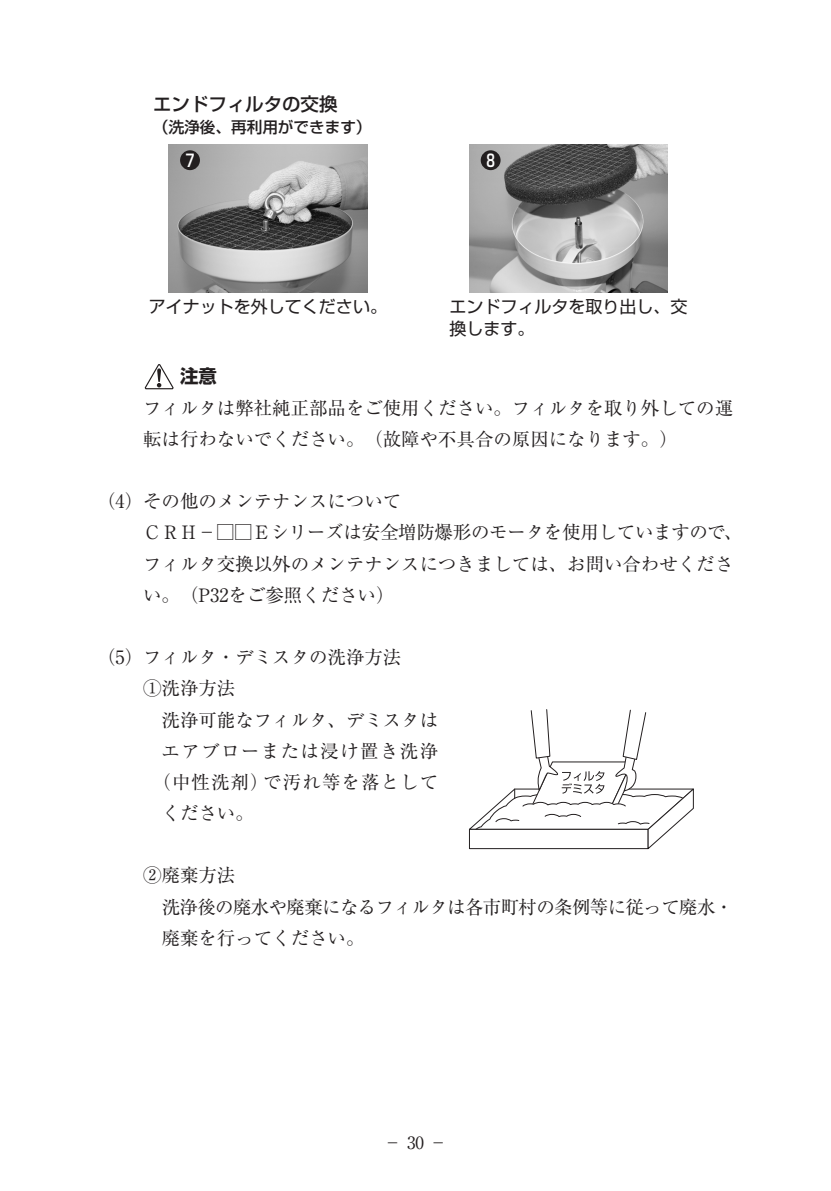
<style>
.page{position:relative;width:831px;height:1191px;background:#fff}
.page>*{position:absolute;margin:0;border:0;box-sizing:border-box;transform-origin:0 0}
.t1{font:18.4px/31.2px "Ryumin Pro";color:#231f20}
.t2{font:18.4px/31.2px "Ryumin Pro";letter-spacing:-.03em;color:#231f20}
.t3{font:18.4px "Ryumin Pro";letter-spacing:.06em;color:#231f20}
.t4{font:18.4px "Ryumin Pro";letter-spacing:.075em;color:#231f20}
.t5{font:500 18.4px "Shin Go Pro";color:#231f20}
.t6{font:700 18.4px "Shin Go Pro";color:#231f20}
.t7{font:17px/22.6px "Shin Go Pro";color:#231f20}
.t8{font:17px "Ryumin Pro";color:#231f20}
.t9{font:500 17px "Shin Go Pro";color:#fff}
.t10{font:500 15.6px "Shin Go Pro";color:#231f20}
</style>
<div class="page">
<img style="left:169px;top:145px;width:198px;height:147px">
<img style="left:469px;top:145px;width:199px;height:147px">
<svg style="left:469px;top:709px;width:225px;height:141px"></svg>
<svg style="left:144px;top:364px;width:30px;height:26px"></svg>
<div style="left:180px;top:150px;width:20px;height:20px;background:#231f20;border-radius:50%"></div>
<div style="left:480px;top:150px;width:20px;height:20px;background:#231f20;border-radius:50%"></div>
<p class="t5" style="left:153px;top:89px;width:186px">エンドフィルタの交換</p>
<p class="t10" style="left:153px;top:114px;width:220px">（洗浄後、再利用ができます）</p>
<p class="t9" style="left:186px;top:147px;width:10px">7</p>
<p class="t7" style="left:149px;top:293px;width:239px">アイナットを外してください。</p>
<p class="t9" style="left:486px;top:147px;width:10px">8</p>
<p class="t7" style="left:449px;top:293px;width:239px">エンドフィルタを取り出し、交換します。</p>
<p class="t6" style="left:106px;top:362px;width:112px">　　　　注意</p>
<p class="t1" style="left:143px;top:391px;width:591px">フィルタは弊社純正部品をご使用ください。フィルタを取り外しての運転は行わないでください。（故障や不具合の原因になります。）</p>
<p class="t1" style="left:143px;top:484px;width:601px;text-indent:-46px">（4）その他のメンテナンスについて<br>ＣＲＨ－□□Ｅシリーズは安全増防爆形のモータを使用していますので、フィルタ交換以外のメンテナンスにつきましては、お問い合わせください。（P32をご参照ください）</p>
<p class="t1" style="left:143px;top:640px;width:259px;text-indent:-46px">（5）フィルタ・デミスタの洗浄方法<br>①洗浄方法</p>
<p class="t1" style="left:162px;top:703px;width:278px">洗浄可能なフィルタ、デミスタは</p>
<p class="t4" style="left:162px;top:736px;width:278px">エアブローまたは浸け置き洗浄</p>
<p class="t3" style="left:152px;top:767px;width:287px">（中性洗剤）で汚れ等を落として</p>
<p class="t1" style="left:162px;top:796px;width:94px">ください。</p>
<p class="t2" style="left:162px;top:858px;width:573px;text-indent:-18px">②廃棄方法<br>洗浄後の廃水や廃棄になるフィルタは各市町村の条例等に従って廃水・廃棄を行ってください。</p>
<p class="t8" style="left:384px;top:1129px;width:64px">－ 30 －</p>
</div>
